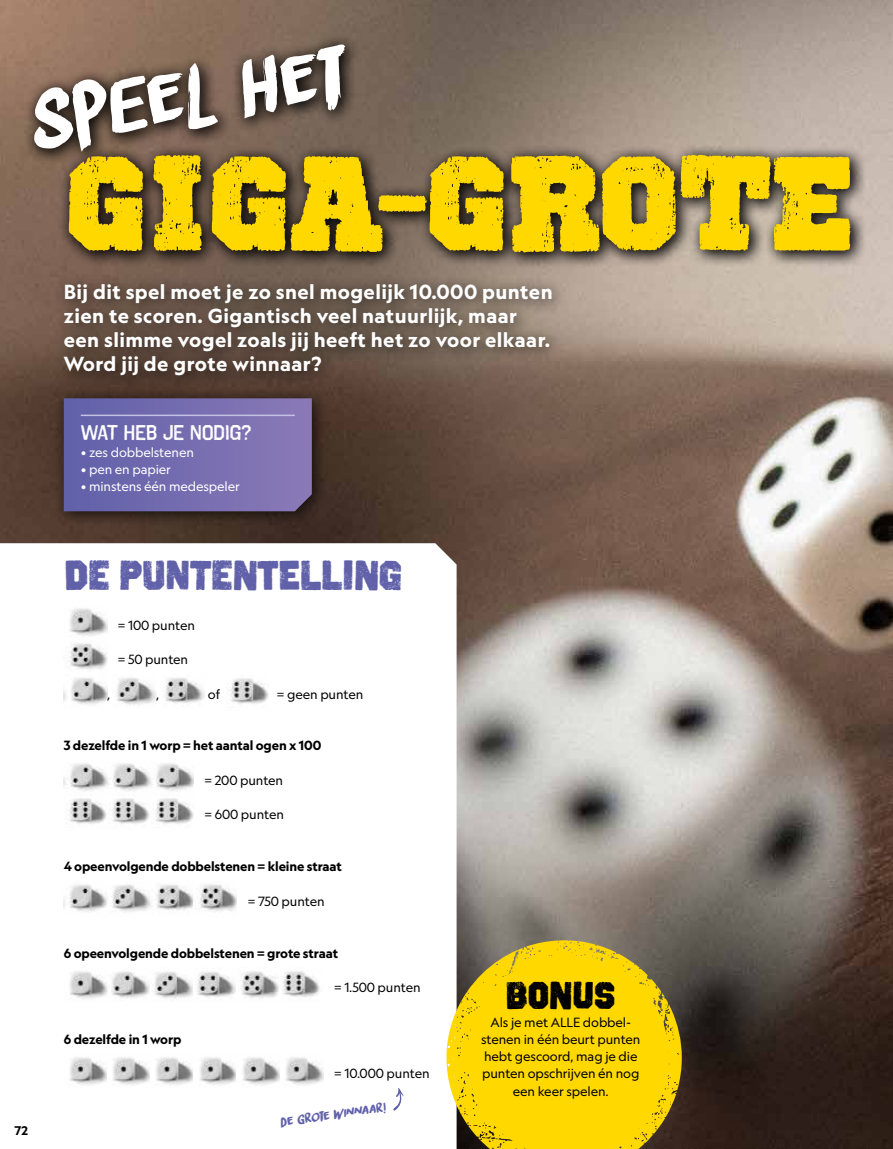
<style>
.page{position:relative;width:893px;height:1149px;background:#fff}
.page>*{position:absolute;margin:0;border:0;box-sizing:border-box;transform-origin:0 0}
.t1{font:133.95px "Octin Vintage B Bl";letter-spacing:-.01em;color:#ffd800;scale:1.09 1}
.t2{font:77.55px "Liquid Embrace";color:#fff}
.t3{font:42px "Octin Vintage A Bl";letter-spacing:-.03em;color:#6161aa}
.t4{font:39px "Octin Vintage A Bl";letter-spacing:-.03em;color:#000}
.t5{font:700 21px "Octin Vintage A Rg";letter-spacing:-.01em;color:#fff}
.t6{font:700 19.5px/24px "Geograph";letter-spacing:.02em;color:#fff}
.t7{font:12.75px/17.2px "Geograph";letter-spacing:-.01em;color:#000;text-align:center}
.t8{font:700 12.75px "Geograph";letter-spacing:-.01em;color:#000}
.t9{font:12.75px "Geograph";letter-spacing:-.01em;color:#fff}
.t10{font:12.75px "Liquid Embrace";color:#6161aa}
.t11{font:700 12px "Geograph";color:#000}
</style>
<div class="page">
<img style="left:0;top:0;width:893px;height:1148px">
<div style="left:54px;top:273px;width:514px;height:119px;background:#000;opacity:.75"></div>
<svg style="left:0;top:543px;width:457px;height:605px"></svg>
<img style="left:64px;top:605px;width:43px;height:103px">
<img style="left:113px;top:674px;width:43px;height:34px">
<img style="left:162px;top:674px;width:43px;height:34px">
<img style="left:64px;top:760px;width:130px;height:69px">
<img style="left:64px;top:881px;width:173px;height:34px">
<img style="left:64px;top:967px;width:259px;height:35px">
<img style="left:64px;top:1053px;width:259px;height:35px">
<svg style="left:393px;top:1087px;width:11px;height:23px"></svg>
<div style="left:23px;top:34px;width:844px;height:235px;background:#000;opacity:.75"></div>
<div style="left:58px;top:144px;width:809px;height:125px;background:#000;opacity:.75"></div>
<div style="left:23px;top:34px;width:338px;height:132px;background:#000;opacity:.75"></div>
<svg style="left:446px;top:939px;width:236px;height:209px"></svg>
<svg style="left:460px;top:948px;width:216px;height:200px;background:#ebc807"></svg>
<div style="left:52px;top:387px;width:277px;height:141px;background:#000;opacity:.75"></div>
<svg style="left:64px;top:398px;width:248px;height:113px;background:#746cae"></svg>
<hr style="left:81px;top:414px;width:214px;height:2px;background:#c3c1e2">
<img style="left:225px;top:675px;width:44px;height:35px">
<h2 class="t2" style="left:19px;top:59px;width:322px;rotate:-8deg">spee l het</h2>
<h1 class="t1" style="left:64px;top:125px;width:727px">GIGA-GROTE</h1>
<h3 class="t6" style="left:64px;top:280px;width:490px">Bij dit spel moet je zo snel mogelijk 10.000 punten zien te scoren. Gigantisch veel natuurlijk, maar een slimme vogel zoals jij heeft het zo voor elkaar.<br>Word jij de grote winnaar?</h3>
<p class="t11" style="left:14px;top:1121px;width:15px">72</p>
<h3 class="t5" style="left:81px;top:419px;width:172px">WAT HEB JE NODIG?</h3>
<p class="t9" style="left:81px;top:444px;width:115px">• zes dobbelstenen</p>
<p class="t9" style="left:81px;top:461px;width:92px">• pen en papier</p>
<p class="t9" style="left:81px;top:478px;width:161px">• minstens één medespeler</p>
<h3 class="t3" style="left:64px;top:550px;width:340px">DE PUNTENTELLING</h3>
<p class="t7" style="left:118px;top:616px;width:79px">= 100 punten</p>
<p class="t7" style="left:118px;top:650px;width:72px">= 50 punten</p>
<p class="t7" style="left:107px;top:685px;width:5px">,</p>
<p class="t7" style="left:156px;top:685px;width:5px">,</p>
<p class="t7" style="left:208px;top:685px;width:14px">of</p>
<p class="t7" style="left:277px;top:685px;width:88px">= geen punten</p>
<p class="t8" style="left:64px;top:737px;width:259px">3 dezelfde in 1 worp = het aantal ogen x 100</p>
<p class="t7" style="left:204px;top:771px;width:80px">= 200 punten</p>
<p class="t7" style="left:204px;top:805px;width:81px">= 600 punten</p>
<p class="t8" style="left:64px;top:858px;width:280px">4 opeenvolgende dobbelstenen = kleine straat</p>
<p class="t7" style="left:248px;top:892px;width:78px">= 750 punten</p>
<p class="t8" style="left:64px;top:944px;width:276px">6 opeenvolgende dobbelstenen = grote straat</p>
<p class="t7" style="left:334px;top:978px;width:88px">= 1.500 punten</p>
<p class="t8" style="left:64px;top:1030px;width:119px">6 dezelfde in 1 worp</p>
<p class="t7" style="left:334px;top:1064px;width:97px">= 10.000 punten</p>
<p class="t10" style="left:279px;top:1111px;width:108px;rotate:-8deg">De grote winnaar!</p>
<h3 class="t4" style="left:505px;top:972px;width:113px">BONUS</h3>
<p class="t7" style="left:481px;top:1012px;width:161px">Als je met ALLE dobbel&shy;stenen in één beurt punten hebt gescoord, mag je die punten opschrijven én nog een keer spelen.</p>
</div>
